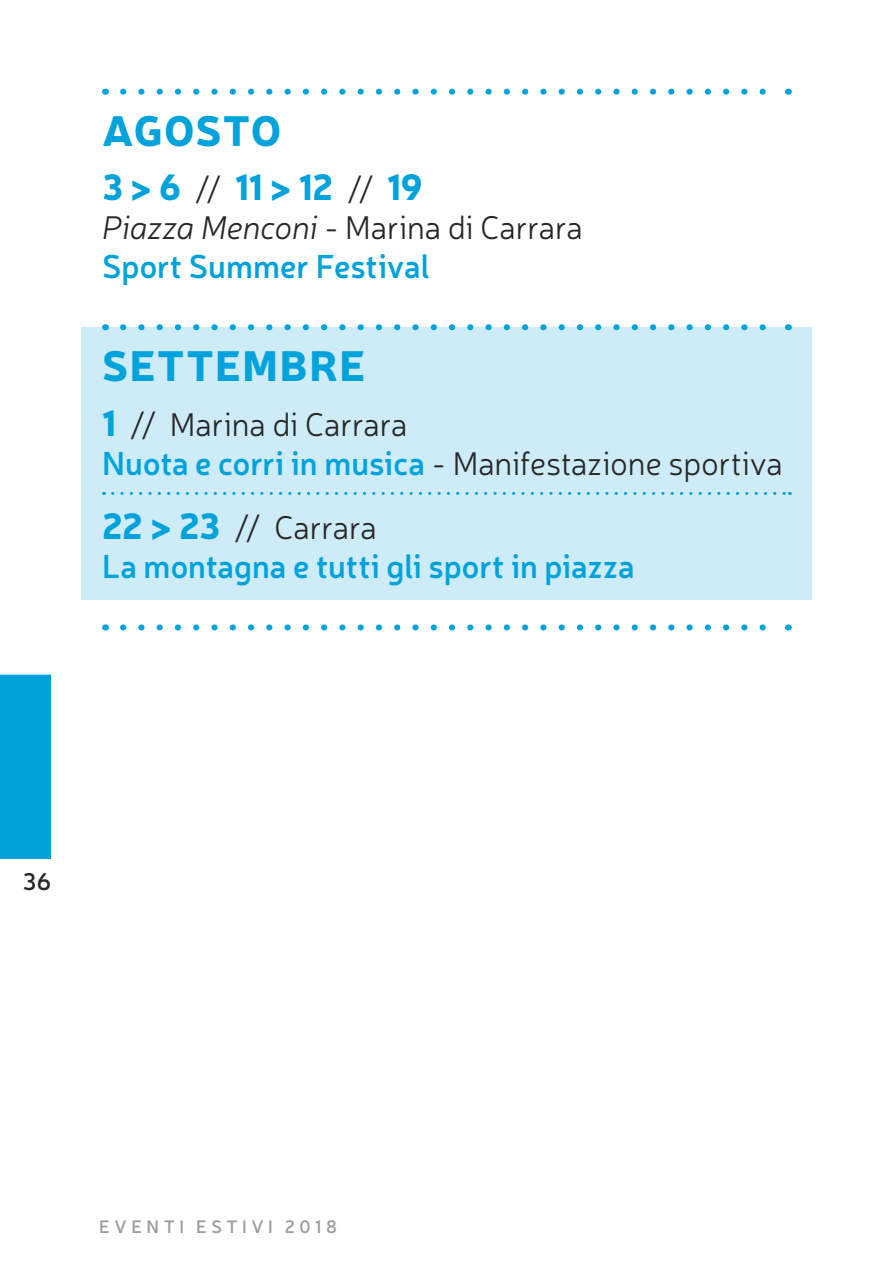
<style>
.page{position:relative;width:893px;height:1276px;background:#fff}
.page>*{position:absolute;margin:0;border:0;box-sizing:border-box;transform-origin:0 0}
.t1{font:900 42px "Neris";letter-spacing:.035em;color:#00a2dc}
.t2{font:900 36px "Neris";color:#00a2dc}
.t3{font:600 33px/39px "Neris";color:#00a2dc}
.t4{font:300 33px/39px "Neris";color:#282827}
.t5{font:600 24px "Neris";color:#282827}
.t6{font:600 18px "Neris";letter-spacing:.26em;color:#9d9d9c}
.s1{font-weight:300;font-size:33px;color:#282827}
.s2{font-weight:300;font-style:italic;color:#282827}
.s3{font-weight:300;color:#282827}
.s4{font-weight:900;font-size:36px;color:#00a2dc}
.s5{font-weight:600;color:#00a2dc}
.s6{font-weight:900;font-size:36px}
</style>
<div class="page">
<div style="left:0;top:674px;width:51px;height:185px;background:#00a2dc"></div>
<div style="left:81px;top:327px;width:731px;height:273px;background:#cdecf8"></div>
<svg style="left:123px;top:89px;width:643px;height:6px"></svg>
<svg style="left:123px;top:324px;width:643px;height:6px"></svg>
<svg style="left:123px;top:624px;width:643px;height:6px"></svg>
<svg style="left:113px;top:492px;width:677px;height:3px"></svg>
<p class="t1" style="left:102px;top:100px;width:181px">AGOSTO</p>
<p class="t2" style="left:102px;top:161px;width:322px">3 &gt; 6 <span class="s1">//</span> 11 &gt; 12 <span class="s1">//</span> 19</p>
<p class="t3" style="left:102px;top:206px;width:482px"><span class="s2">Piazza Menconi</span> <span class="s3">- Marina di Carrara<br></span>Sport Summer Festival</p>
<p class="t1" style="left:102px;top:335px;width:264px">SETTEMBRE</p>
<p class="t4" style="left:102px;top:404px;width:682px"><span class="s4">1</span> // Marina di Carrara<br><span class="s5">Nuota e corri in musica</span> - Manifestazione sportiva</p>
<p class="t3" style="left:102px;top:506px;width:534px"><span class="s6">22 &gt; 23</span> <span class="s3">// Carrara<br></span>La montagna e tutti gli sport in piazza</p>
<p class="t5" style="left:23px;top:864px;width:30px">36</p>
<p class="t6" style="left:99px;top:1214px;width:239px">EVENTI ESTIVI 2018</p>
</div>
